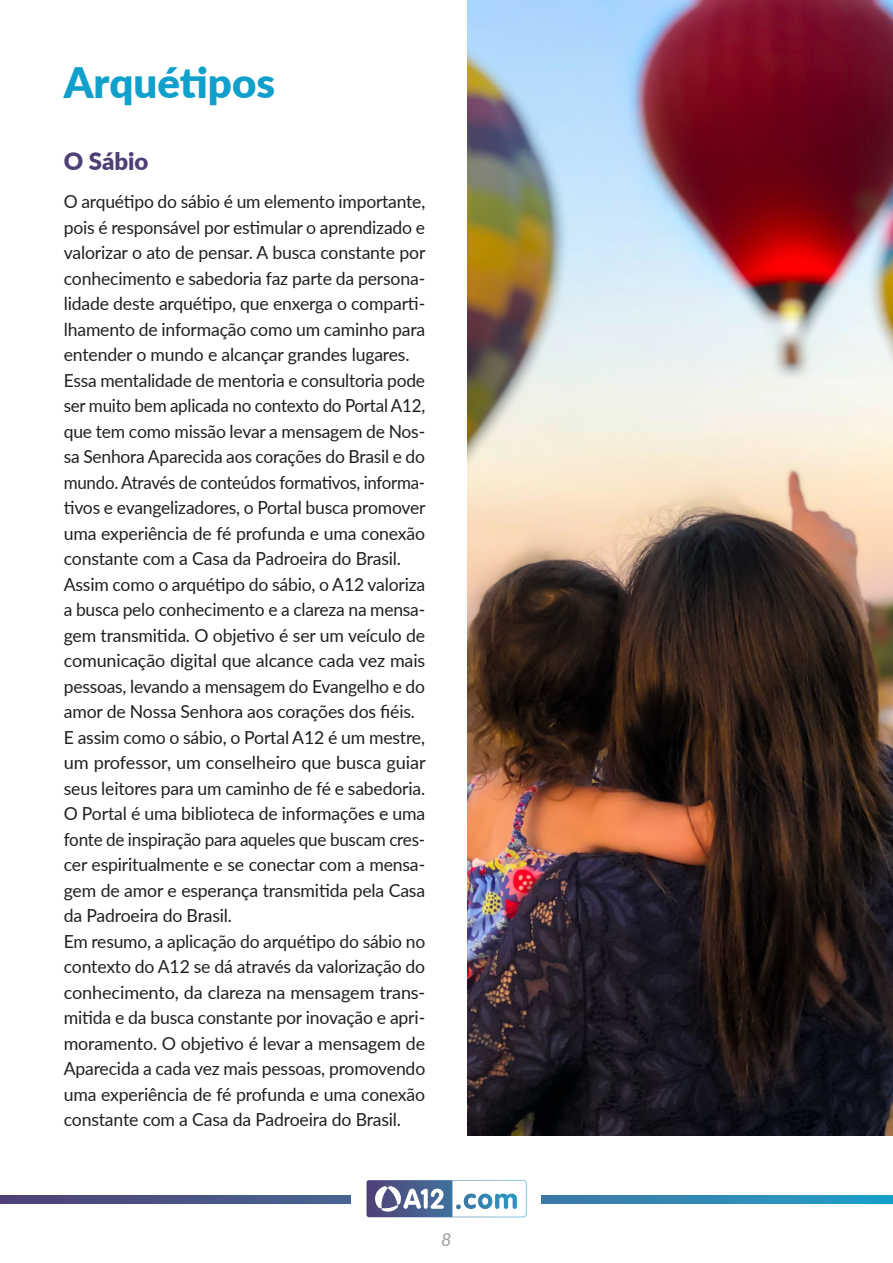
<style>
.page{position:relative;width:893px;height:1263px;background:#fff}
.page>*{position:absolute;margin:0;border:0;box-sizing:border-box;transform-origin:0 0}
.Titulo_Grande{font:900 42px "Lato";color:#11a0cb}
.Sub_titulo{font:900 24px "Lato";color:#4e4076}
.Corpo{font:18px/25.5px "Lato";letter-spacing:-.01em;color:#231f20;text-align:justify}
.t1{font:italic 18px "Lato";color:#9e9e9e}
</style>
<div class="page">
<svg style="left:1px;top:1196px;width:891px;height:7px"></svg>
<div style="left:352px;top:1173px;width:189px;height:90px;background:#fff"></div>
<svg style="left:366px;top:1180px;width:160px;height:37px"></svg>
<img style="left:467px;top:0;width:426px;height:1135px">
<p class="Titulo_Grande" style="left:64px;top:51px;width:213px">Arquétipos</p>
<p class="Sub_titulo" style="left:64px;top:143px;width:86px">O Sábio</p>
<p class="Corpo" style="left:64px;top:188px;width:363px">O arquétipo do sábio é um elemento importante, pois é responsável por estimular o aprendizado e valorizar o ato de pensar. A busca constante por conhecimento e sabedoria faz parte da persona&shy;lidade deste arquétipo, que enxerga o comparti&shy;lhamento de informação como um caminho para entender o mundo e alcançar grandes lugares.</p>
<p class="Corpo" style="left:64px;top:367px;width:363px">Essa mentalidade de mentoria e consultoria pode ser muito bem aplicada no contexto do Portal A12, que tem como missão levar a mensagem de Nos&shy;sa Senhora Aparecida aos corações do Brasil e do mundo. Através de conteúdos formativos, informa&shy;tivos e evangelizadores, o Portal busca promover uma experiência de fé profunda e uma conexão constante com a Casa da Padroeira do Brasil.</p>
<p class="Corpo" style="left:64px;top:571px;width:363px">Assim como o arquétipo do sábio, o A12 valoriza a busca pelo conhecimento e a clareza na mensa&shy;gem transmitida. O objetivo é ser um veículo de comunicação digital que alcance cada vez mais pessoas, levando a mensagem do Evangelho e do amor de Nossa Senhora aos corações dos fiéis.</p>
<p class="Corpo" style="left:64px;top:724px;width:363px">E assim como o sábio, o Portal A12 é um mestre, um professor, um conselheiro que busca guiar seus leitores para um caminho de fé e sabedoria.<br>O Portal é uma biblioteca de informações e uma fonte de inspiração para aqueles que buscam cres&shy;cer espiritualmente e se conectar com a mensa&shy;gem de amor e esperança transmitida pela Casa da Padroeira do Brasil.</p>
<p class="Corpo" style="left:64px;top:928px;width:363px">Em resumo, a aplicação do arquétipo do sábio no contexto do A12 se dá através da valorização do conhecimento, da clareza na mensagem trans&shy;mitida e da busca constante por inovação e apri&shy;moramento. O objetivo é levar a mensagem de Aparecida a cada vez mais pessoas, promovendo uma experiência de fé profunda e uma conexão constante com a Casa da Padroeira do Brasil.</p>
<p class="t1" style="left:441px;top:1226px;width:12px">8</p>
</div>
